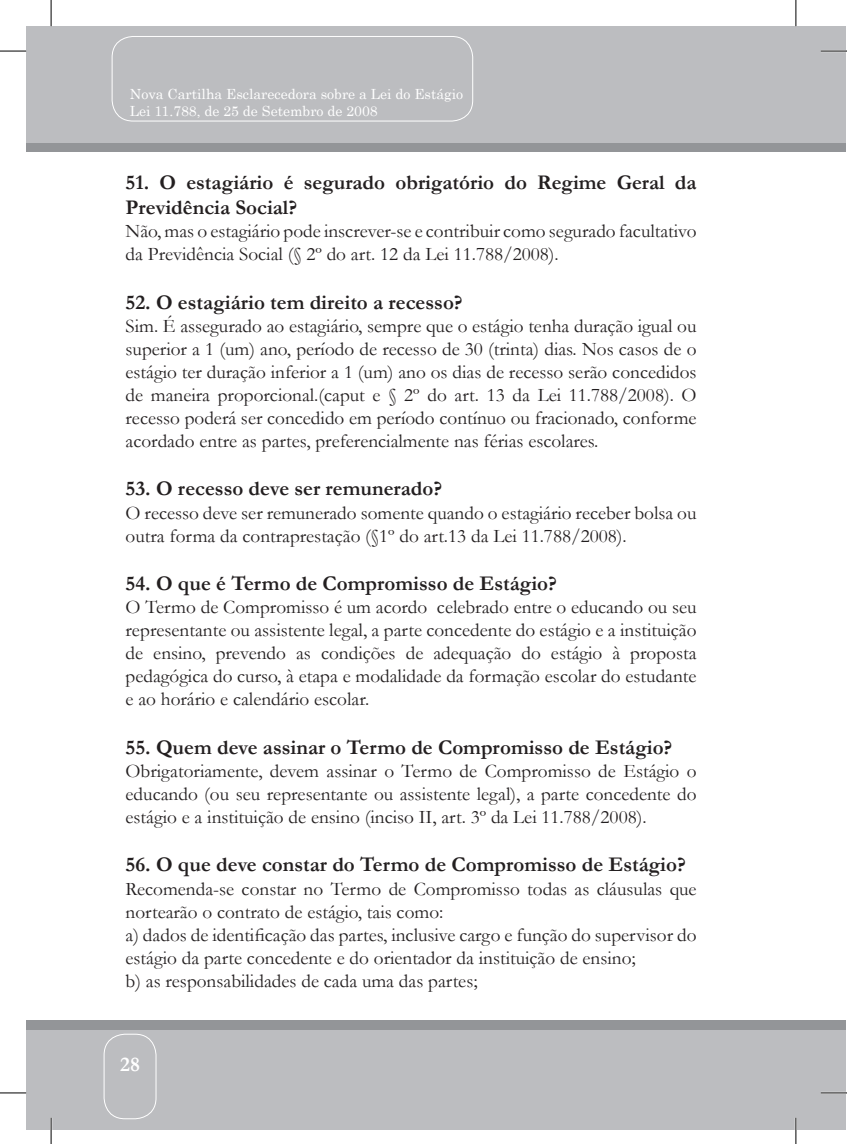
<style>
.page{position:relative;width:847px;height:1144px;background:#fff}
.page>*{position:absolute;margin:0;border:0;box-sizing:border-box;transform-origin:0 0}
.t1{font:700 21px/25.2px "Garamond";color:#231f20}
.t2{font:700 21px "Garamond";color:#fff}
.t3{font:19.25px/23.1px "Garamond";color:#231f20}
.t4{font:14px/16.6px "Century";color:#fff}
</style>
<div class="page">
<div style="left:26px;top:1020px;width:819px;height:99px;background:#939598"></div>
<div style="left:26px;top:1031px;width:819px;height:99px;background:#bcbdc0"></div>
<div style="left:27px;top:52px;width:818px;height:100px;background:#939598"></div>
<div style="left:26px;top:26px;width:819px;height:116px;background:#bcbdc0"></div>
<div style="left:112px;top:36px;width:361px;height:85px;border:1px solid #fff;border-radius:21px"></div>
<div style="left:104px;top:1034px;width:52px;height:85px;border:1px solid #fff;border-radius:21px"></div>
<hr style="left:820px;top:50px;width:26px;height:2px;background:#fff">
<hr style="left:820px;top:1092px;width:26px;height:2px;background:#fff">
<hr style="left:50px;top:1118px;width:2px;height:26px;background:#fff">
<hr style="left:794px;top:1118px;width:2px;height:26px;background:#fff">
<svg style="left:0;top:51px;width:26px;height:1px"></svg>
<svg style="left:820px;top:51px;width:26px;height:1px"></svg>
<svg style="left:0;top:1092px;width:26px;height:1px"></svg>
<svg style="left:820px;top:1092px;width:26px;height:1px"></svg>
<svg style="left:51px;top:0;width:1px;height:26px"></svg>
<svg style="left:51px;top:1118px;width:1px;height:26px"></svg>
<svg style="left:795px;top:0;width:1px;height:26px"></svg>
<svg style="left:795px;top:1118px;width:1px;height:26px"></svg>
<p class="t4" style="left:130px;top:84px;width:334px">Nova Cartilha Esclarecedora sobre a Lei do Estágio<br>Lei 11.788, de 25 de Setembro de 2008</p>
<p class="t1" style="left:125px;top:170px;width:572px">51. O estagiário é segurado obrigatório do Regime Geral da<br>Previdência Social?</p>
<p class="t3" style="left:125px;top:219px;width:572px">Não, mas o estagiário pode inscrever-se e contribuir como segurado facultativo da Previdência Social (§ 2º do art. 12 da Lei 11.788/2008).</p>
<p class="t1" style="left:125px;top:289px;width:338px">52. O estagiário tem direito a recesso?</p>
<p class="t3" style="left:125px;top:314px;width:572px;text-align:justify">Sim. É assegurado ao estagiário, sempre que o estágio tenha duração igual ou superior a 1 (um) ano, período de recesso de 30 (trinta) dias. Nos casos de o estágio ter duração inferior a 1 (um) ano os dias de recesso serão concedidos de maneira proporcional.(caput e § 2º do art. 13 da Lei 11.788/2008). O recesso poderá ser concedido em período contínuo ou fracionado, conforme acordado entre as partes, preferencialmente nas férias escolares.</p>
<p class="t1" style="left:125px;top:476px;width:318px">53. O recesso deve ser remunerado?</p>
<p class="t3" style="left:125px;top:500px;width:572px">O recesso deve ser remunerado somente quando o estagiário receber bolsa ou outra forma da contraprestação (§1º do art.13 da Lei 11.788/2008).</p>
<p class="t1" style="left:125px;top:571px;width:432px">54. O que é Termo de Compromisso de Estágio?</p>
<p class="t3" style="left:125px;top:595px;width:572px;text-align:justify">O Termo de Compromisso é um acordo celebrado entre o educando ou seu representante ou assistente legal, a parte concedente do estágio e a instituição de ensino, prevendo as condições de adequação do estágio à proposta pedagógica do curso, à etapa e modalidade da formação escolar do estudante e ao horário e calendário escolar.</p>
<p class="t1" style="left:125px;top:735px;width:548px">55. Quem deve assinar o Termo de Compromisso de Estágio?</p>
<p class="t3" style="left:125px;top:759px;width:572px;text-align:justify">Obrigatoriamente, devem assinar o Termo de Compromisso de Estágio o educando (ou seu representante ou assistente legal), a parte concedente do estágio e a instituição de ensino (inciso II, art. 3º da Lei 11.788/2008).</p>
<p class="t1" style="left:125px;top:852px;width:561px">56. O que deve constar do Termo de Compromisso de Estágio?</p>
<p class="t3" style="left:125px;top:876px;width:572px">Recomenda-se constar no Termo de Compromisso todas as cláusulas que nortearão o contrato de estágio, tais como:<br>a) dados de identificação das partes, inclusive cargo e função do supervisor do estágio da parte concedente e do orientador da instituição de ensino;<br>b) as responsabilidades de cada uma das partes;</p>
<p class="t2" style="left:120px;top:1050px;width:21px">28</p>
</div>
